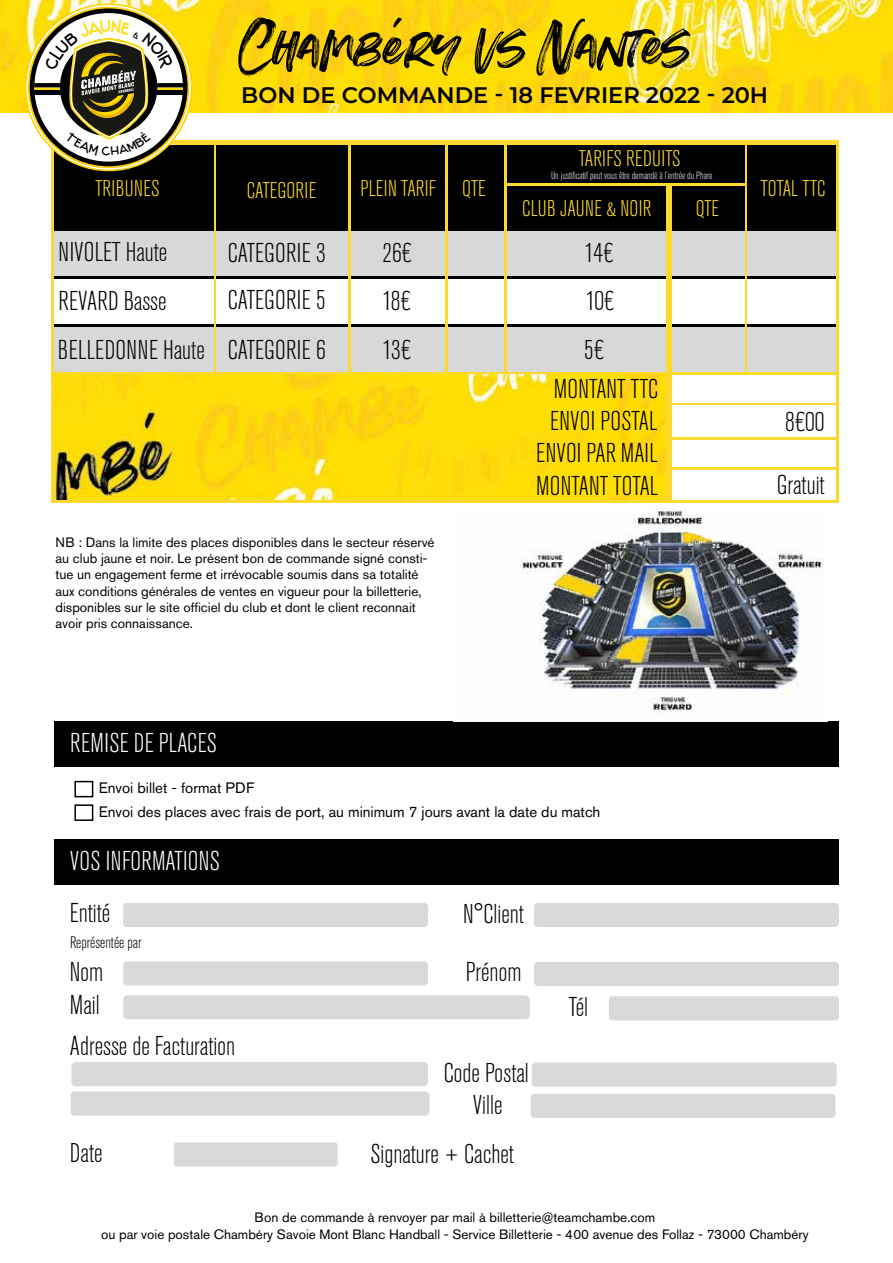
<style>
.page{position:relative;width:893px;height:1263px;background:#fff}
.page>*{position:absolute;margin:0;border:0;box-sizing:border-box;transform-origin:0 0}
.t1{font:90px "Summer Loving";color:#000}
.t2{font:300 condensed 27px/48.4px "Akzidenz Grotesk Pro";color:#000}
.t3{font:300 condensed 27px "Akzidenz Grotesk Pro";letter-spacing:.01em;color:#fff}
.t4{font:300 condensed 22.5px "Akzidenz Grotesk Pro";letter-spacing:.01em;color:#fcd92e}
.t5{font:600 22.5px "Montserrat";color:#020203}
.t6{font:300 condensed 16.5px "Akzidenz Grotesk Pro";color:#000}
.t7{font:15px/24.5px "Akzidenz Grotesk Pro";color:#000}
.t8{font:13.5px/16.2px "Akzidenz Grotesk Pro";color:#000;text-align:center}
.t9{font:300 condensed 10.5px "Akzidenz Grotesk Pro";color:#fdfeff}
</style>
<div class="page">
<div style="left:53px;top:230px;width:785px;height:47px;background:#d8d8d8"></div>
<img style="left:0;top:0;width:893px;height:113px">
<div style="left:54px;top:839px;width:785px;height:45px;background:#000"></div>
<div style="left:53px;top:140px;width:785px;height:90px;background:#000"></div>
<div style="left:123px;top:903px;width:305px;height:24px;background:#d9d9d9;border-radius:4px"></div>
<div style="left:534px;top:903px;width:305px;height:24px;background:#d9d9d9;border-radius:4px"></div>
<div style="left:123px;top:961px;width:305px;height:24px;background:#d9d9d9;border-radius:4px"></div>
<div style="left:534px;top:962px;width:305px;height:24px;background:#d9d9d9;border-radius:4px"></div>
<div style="left:123px;top:995px;width:407px;height:24px;background:#d9d9d9"></div>
<div style="left:609px;top:996px;width:230px;height:24px;background:#d9d9d9"></div>
<div style="left:71px;top:1062px;width:357px;height:24px;background:#d9d9d9;border-radius:4px"></div>
<div style="left:71px;top:1091px;width:359px;height:24px;background:#d9d9d9;border-radius:4px"></div>
<div style="left:174px;top:1142px;width:164px;height:24px;background:#d9d9d9"></div>
<div style="left:53px;top:327px;width:785px;height:47px;background:#d8d8d8"></div>
<hr style="left:52px;top:372px;width:785px;height:2px;background:#fcd92e">
<hr style="left:53px;top:325px;width:785px;height:2px;background:#000">
<hr style="left:53px;top:276px;width:785px;height:3px;background:#000">
<hr style="left:214px;top:140px;width:2px;height:234px;background:#fcd92e">
<hr style="left:445px;top:140px;width:3px;height:234px;background:#fcd92e">
<hr style="left:349px;top:140px;width:2px;height:234px;background:#fcd92e">
<hr style="left:504px;top:183px;width:243px;height:3px;background:#fcd92e">
<hr style="left:504px;top:140px;width:2px;height:234px;background:#fcd92e">
<img style="left:54px;top:374px;width:612px;height:126px">
<div style="left:666px;top:183px;width:5px;height:319px;background:#fcd92e"></div>
<hr style="left:745px;top:140px;width:2px;height:234px;background:#fcd92e">
<div style="left:54px;top:721px;width:785px;height:45px;background:#000"></div>
<div style="left:74px;top:781px;width:19px;height:16px;border:2px solid #000"></div>
<div style="left:74px;top:804px;width:19px;height:17px;border:2px solid #000"></div>
<hr style="left:666px;top:403px;width:171px;height:2px;background:#fcd92e">
<hr style="left:666px;top:438px;width:171px;height:2px;background:#fcd92e">
<hr style="left:52px;top:140px;width:2px;height:362px;background:#fcd92e">
<hr style="left:666px;top:468px;width:171px;height:2px;background:#fcd92e">
<hr style="left:837px;top:140px;width:2px;height:362px;background:#fcd92e">
<div style="left:53px;top:140px;width:785px;height:5px;background:#fcd92e"></div>
<div style="left:532px;top:1062px;width:305px;height:25px;background:#d9d9d9;border-radius:4px"></div>
<div style="left:531px;top:1094px;width:305px;height:24px;background:#d9d9d9;border-radius:4px"></div>
<hr style="left:54px;top:500px;width:785px;height:2px;background:#fcd92e">
<img style="left:521px;top:508px;width:304px;height:205px">
<svg style="left:24px;top:3px;width:169px;height:169px"></svg>
<h3 class="t4" style="left:96px;top:174px;width:66px">TRIBUNES</h3>
<h2 class="t2" style="left:58px;top:227px;width:148px;line-height:48.9px">NIVOLET Haute<br>REVARD Basse<br>BELLEDONNE Haute</h2>
<h1 class="t1" style="left:240px;top:-8px;width:450px">Chambéry vs Nantes</h1>
<h3 class="t5" style="left:241px;top:79px;width:528px">BON DE COMMANDE - 18 FEVRIER 2022 - 20H</h3>
<h3 class="t4" style="left:247px;top:176px;width:71px">CATEGORIE</h3>
<h2 class="t2" style="left:228px;top:229px;width:99px;line-height:46.5px">CATEGORIE 3<br>CATEGORIE 5</h2>
<h2 class="t2" style="left:228px;top:325px;width:99px">CATEGORIE 6</h2>
<h3 class="t4" style="left:360px;top:174px;width:127px">PLEIN TARIF QTE</h3>
<h2 class="t2" style="left:382px;top:228px;width:31px;text-align:justify">26€ 18€ 13€</h2>
<h3 class="t4" style="left:579px;top:143px;width:103px">TARIFS REDUITS</h3>
<p class="t9" style="left:551px;top:169px;width:163px">Un justificatif peut vous être demandé à l’entrée du Phare</p>
<h3 class="t4" style="left:522px;top:194px;width:131px">CLUB JAUNE &amp; NOIR</h3>
<h3 class="t4" style="left:696px;top:194px;width:25px">QTE</h3>
<h2 class="t2" style="left:584px;top:228px;width:32px;text-align:justify">14€ 10€ 5€</h2>
<h2 class="t2" style="left:554px;top:363px;width:106px">MONTANT TTC</h2>
<h2 class="t2" style="left:550px;top:396px;width:109px">ENVOI POSTAL</h2>
<h2 class="t2" style="left:536px;top:428px;width:123px">ENVOI PAR MAIL</h2>
<h2 class="t2" style="left:536px;top:460px;width:124px">MONTANT TOTAL</h2>
<h3 class="t4" style="left:761px;top:174px;width:66px">TOTAL TTC</h3>
<h2 class="t2" style="left:785px;top:397px;width:41px">8€00</h2>
<h2 class="t2" style="left:777px;top:459px;width:49px">Gratuit</h2>
<p class="t8" style="left:55px;top:534px;width:381px;text-align:left">NB : Dans la limite des places disponibles dans le secteur réservé au club jaune et noir. Le présent bon de commande signé consti&shy;tue un engagement ferme et irrévocable soumis dans sa totalité aux conditions générales de ventes en vigueur pour la billetterie, disponibles sur le site officiel du club et dont le client reconnait avoir pris connaissance.</p>
<h2 class="t3" style="left:70px;top:725px;width:148px">REMISE DE PLACES</h2>
<p class="t7" style="left:99px;top:775px;width:503px">Envoi billet - format PDF<br>Envoi des places avec frais de port, au minimum 7 jours avant la date du match</p>
<h2 class="t3" style="left:70px;top:843px;width:151px">VOS INFORMATIONS</h2>
<h2 class="t2" style="left:70px;top:888px;width:42px">Entité</h2>
<h2 class="t2" style="left:463px;top:889px;width:62px">N°Client</h2>
<h2 class="t2" style="left:70px;top:946px;width:35px">Nom</h2>
<h2 class="t2" style="left:466px;top:947px;width:57px">Prénom</h2>
<h2 class="t2" style="left:70px;top:980px;width:31px">Mail</h2>
<h2 class="t2" style="left:569px;top:981px;width:21px">Tél</h2>
<h2 class="t2" style="left:70px;top:1020px;width:167px">Adresse de Facturation</h2>
<h2 class="t2" style="left:444px;top:1056px;width:87px;line-height:32px;text-align:center">Code Postal<br>Ville</h2>
<p class="t6" style="left:70px;top:932px;width:73px">Représentée par</p>
<h2 class="t2" style="left:70px;top:1127px;width:34px">Date</h2>
<h2 class="t2" style="left:370px;top:1128px;width:145px">Signature + Cachet</h2>
<p class="t8" style="left:101px;top:1209px;width:709px">Bon de commande à renvoyer par mail à billetterie@teamchambe.com<br>ou par voie postale Chambéry Savoie Mont Blanc Handball - Service Billetterie - 400 avenue des Follaz - 73000 Chambéry</p>
</div>
